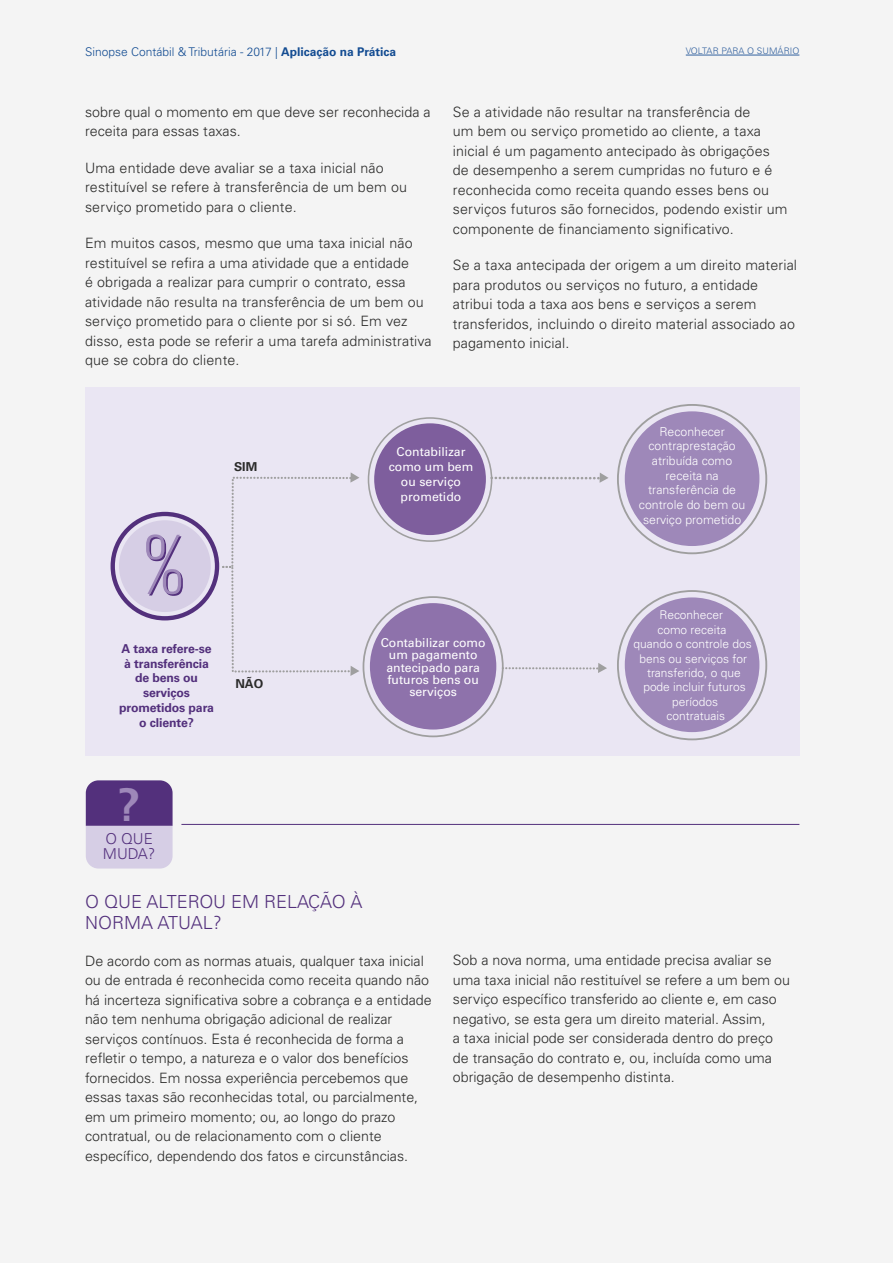
<style>
.page{position:relative;width:893px;height:1263px;background:#f4f4f4}
.page>*{position:absolute;margin:0;border:0;box-sizing:border-box;transform-origin:0 0}
.t1{font:300 87.3px "KPMG App";color:#9e88b9}
.t2{font:700 45px "Univers";color:#9e88b9}
.t3{font:300 18px/21px "Univers LT Std";color:#53307c}
.t4{font:300 15px/15px "Univers";color:#53307c}
.t5{font:300 14.25px/19.5px "Univers LT Std";letter-spacing:.01em;color:#2b2b2a}
.t6{font:12.3px/12.3px "Univers LT Std";color:#fff;text-align:center}
.t7{font:300 12.3px/14.7px "Univers LT Std";color:#fff;text-align:center}
.t8{font:700 12.3px/14.7px "Univers LT Std";letter-spacing:-.01em;color:#53307c;text-align:center}
.t9{font:700 12.3px "Univers LT Std";color:#2b2b2a}
.t10{font:300 12px/14.4px "Univers LT Std";color:#fff;text-align:center}
.t11{font:300 12px "Univers LT Std";color:#134c92}
.t12{font:300 9px "Univers LT Std";letter-spacing:.01em;color:#31609e}
.s1{font-weight:700}
</style>
<div class="page">
<hr style="left:686px;top:55px;width:113px;height:1px;background:#31609e">
<div style="left:85px;top:387px;width:714px;height:369px;background:#eae6f3"></div>
<hr style="left:181px;top:824px;width:618px;height:1px;background:#53307c">
<div style="left:370px;top:603px;width:126px;height:126px;background:#8e72ab;border-radius:50%"></div>
<div style="left:368px;top:417px;width:124px;height:125px;border:2px solid #9f9f9f;border-radius:50%"></div>
<div style="left:374px;top:423px;width:112px;height:112px;background:#7e5e9d;border-radius:50%"></div>
<svg style="left:222px;top:472px;width:137px;height:204px"></svg>
<div style="left:111px;top:512px;width:108px;height:108px;border:4px solid #53307c;border-radius:50%"></div>
<div style="left:119px;top:520px;width:92px;height:92px;background:#d6cee5;border-radius:50%"></div>
<div style="left:625px;top:411px;width:134px;height:135px;background:#9e88b9;border-radius:50%"></div>
<div style="left:625px;top:597px;width:134px;height:135px;background:#9e88b9;border-radius:50%"></div>
<svg style="left:492px;top:473px;width:117px;height:10px"></svg>
<svg style="left:503px;top:663px;width:104px;height:10px"></svg>
<svg style="left:86px;top:780px;width:87px;height:88px;background:#947fb0"></svg>
<p class="t11" style="left:85px;top:45px;width:313px">Sinopse Contábil &amp; Tributária - 2017 | <span class="s1">Aplicação na Prática</span></p>
<p class="t12" style="left:686px;top:46px;width:115px">VOLTAR PARA O SUMÁRIO</p>
<p class="t5" style="left:85px;top:102px;width:347px">sobre qual o momento em que deve ser reconhecida a receita para essas taxas.</p>
<p class="t5" style="left:85px;top:158px;width:323px">Uma entidade deve avaliar se a taxa inicial não restituível se refere à transferência de um bem ou serviço prometido para o cliente.</p>
<p class="t5" style="left:85px;top:233px;width:348px">Em muitos casos, mesmo que uma taxa inicial não restituível se refira a uma atividade que a entidade<br>é obrigada a realizar para cumprir o contrato, essa atividade não resulta na transferência de um bem ou serviço prometido para o cliente por si só. Em vez disso, esta pode se referir a uma tarefa administrativa que se cobra do cliente.</p>
<p class="t5" style="left:453px;top:102px;width:336px">Se a atividade não resultar na transferência de<br>um bem ou serviço prometido ao cliente, a taxa inicial é um pagamento antecipado às obrigações de desempenho a serem cumpridas no futuro e é reconhecida como receita quando esses bens ou serviços futuros são fornecidos, podendo existir um componente de financiamento significativo.</p>
<p class="t5" style="left:453px;top:255px;width:346px">Se a taxa antecipada der origem a um direito material para produtos ou serviços no futuro, a entidade atribui toda a taxa aos bens e serviços a serem transferidos, incluindo o direito material associado ao pagamento inicial.</p>
<p class="t9" style="left:234px;top:459px;width:25px">SIM</p>
<h1 class="t1" style="left:144px;top:523px;width:41px">%</h1>
<p class="t8" style="left:119px;top:641px;width:97px">A taxa refere-se à transferência de bens ou serviços prometidos para o cliente?</p>
<p class="t9" style="left:235px;top:677px;width:29px">NÃO</p>
<h2 class="t2" style="left:118px;top:778px;width:24px">?</h2>
<p class="t4" style="left:103px;top:831px;width:54px">O QUE<br>MUDA?</p>
<p class="t6" style="left:389px;top:445px;width:86px;line-height:14.7px">Contabilizar como um bem ou serviço prometido</p>
<p class="t6" style="left:381px;top:636px;width:107px">Contabilizar como um pagamento antecipado para futuros bens ou serviços</p>
<p class="t7" style="left:639px;top:424px;width:108px">Reconhecer contraprestação atribuída como receita na transferência de controle do bem ou serviço prometido</p>
<p class="t10" style="left:633px;top:608px;width:120px">Reconhecer<br>como receita<br>quando o controle dos bens ou serviços for transferido, o que pode incluir futuros períodos<br>contratuais</p>
<p class="t3" style="left:85px;top:891px;width:279px">O QUE ALTEROU EM RELAÇÃO À<br>NORMA ATUAL?</p>
<p class="t5" style="left:85px;top:951px;width:348px">De acordo com as normas atuais, qualquer taxa inicial ou de entrada é reconhecida como receita quando não há incerteza significativa sobre a cobrança e a entidade não tem nenhuma obrigação adicional de realizar serviços contínuos. Esta é reconhecida de forma a refletir o tempo, a natureza e o valor dos benefícios fornecidos. Em nossa experiência percebemos que essas taxas são reconhecidas total, ou parcialmente, em um primeiro momento; ou, ao longo do prazo contratual, ou de relacionamento com o cliente específico, dependendo dos fatos e circunstâncias.</p>
<p class="t5" style="left:453px;top:951px;width:339px">Sob a nova norma, uma entidade precisa avaliar se uma taxa inicial não restituível se refere a um bem ou serviço específico transferido ao cliente e, em caso negativo, se esta gera um direito material. Assim,<br>a taxa inicial pode ser considerada dentro do preço de transação do contrato e, ou, incluída como uma obrigação de desempenho distinta.</p>
</div>
